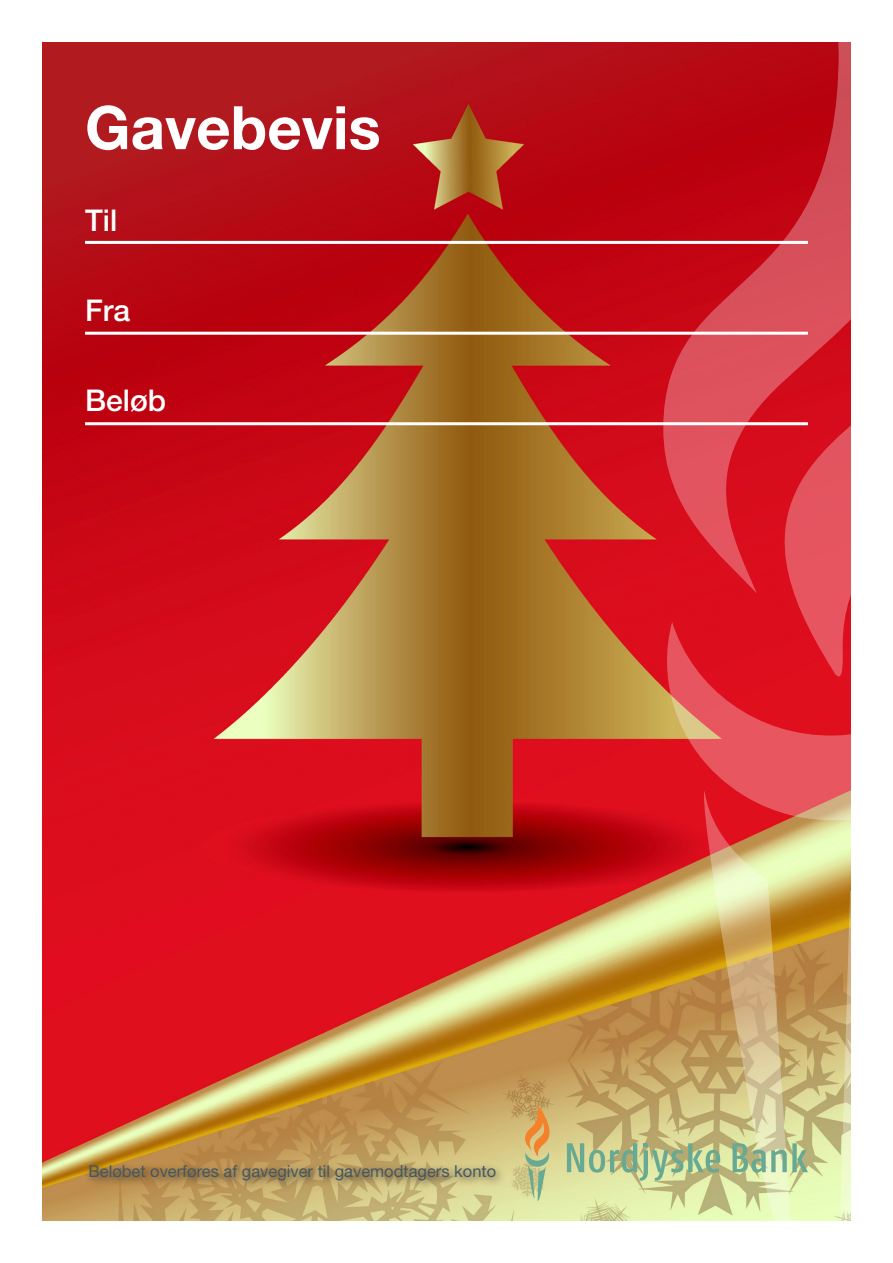
<style>
.page{position:relative;width:893px;height:1263px;background:#fff}
.page>*{position:absolute;margin:0;border:0;box-sizing:border-box;transform-origin:0 0}
.t1{font:700 60px "Helvetica Neue LT Std";color:#fff}
.t2{font:500 30px "Helvetica Neue LT Std";color:#fff}
.t3{font:16.5px "Helvetica Neue LT Std";color:#455760}
</style>
<div class="page">
<img style="left:43px;top:43px;width:795px;height:1177px">
<svg style="left:667px;top:684px;width:184px;height:138px;background:#e24448"></svg>
<svg style="left:838px;top:811px;width:13px;height:410px;background:#d3c384"></svg>
<svg style="left:698px;top:791px;width:96px;height:430px;background:#d1a974"></svg>
<svg style="left:663px;top:42px;width:188px;height:642px;background:#d12431"></svg>
<hr style="left:85px;top:241px;width:723px;height:3px;background:#fff">
<hr style="left:85px;top:422px;width:723px;height:3px;background:#fff">
<hr style="left:85px;top:332px;width:723px;height:3px;background:#fff">
<div style="left:84px;top:1160px;width:422px;height:30px;background:#231f20;opacity:.75"></div>
<svg style="left:733px;top:1143px;width:75px;height:29px;background:#a6c298"></svg>
<svg style="left:567px;top:1143px;width:153px;height:38px;background:#b1c491"></svg>
<svg style="left:525px;top:1103px;width:24px;height:98px;background:#cab474"></svg>
<p class="t1" style="left:85px;top:91px;width:297px">Gavebevis</p>
<p class="t2" style="left:85px;top:202px;width:34px">Til</p>
<p class="t2" style="left:85px;top:292px;width:47px">Fra</p>
<p class="t2" style="left:85px;top:382px;width:83px">Beløb</p>
<p class="t3" style="left:89px;top:1161px;width:409px">Beløbet overføres af gavegiver til gavemodtagers konto</p>
</div>
